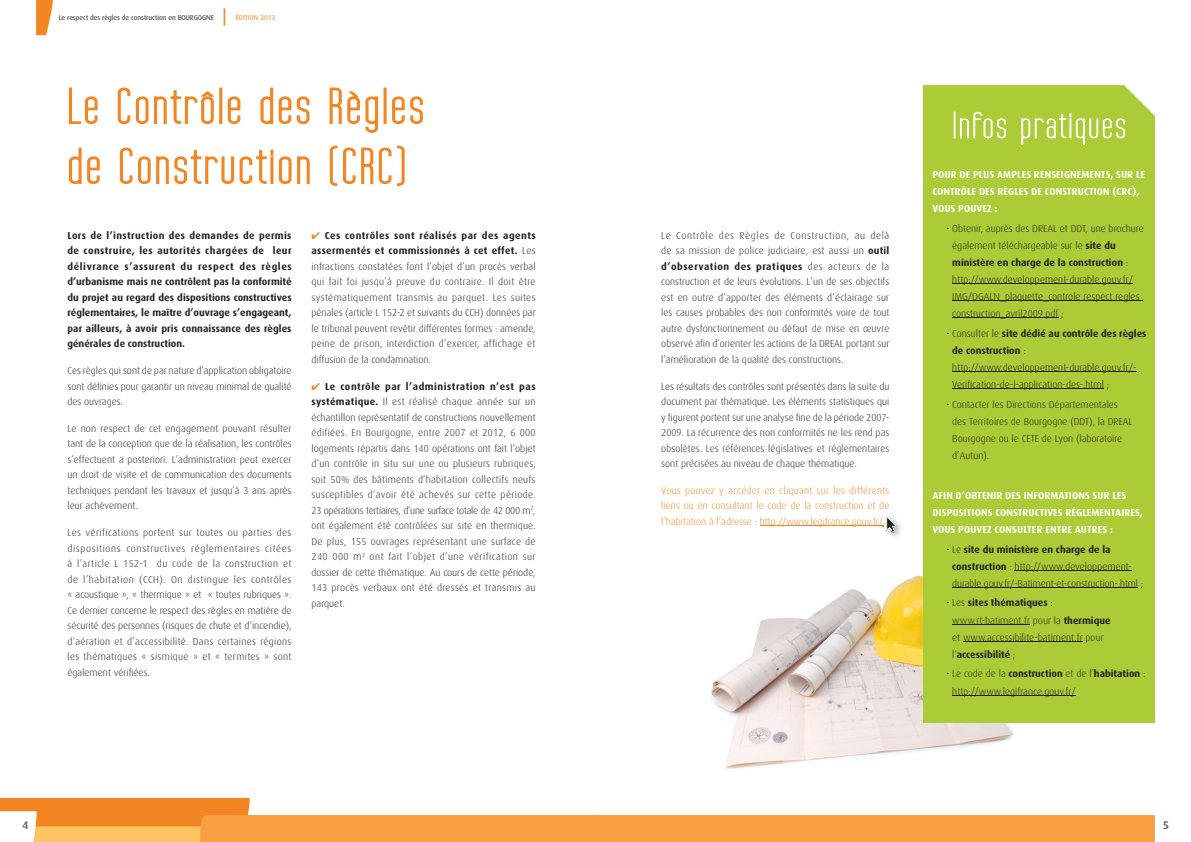
<style>
.page{position:relative;width:1191px;height:842px;background:#fff}
.page>*{position:absolute;margin:0;border:0;box-sizing:border-box;transform-origin:0 0}
.t1{font:17.5px "Dax OT";color:#f48523;scale:1.2 1}
.t2{font:700 11.2px "Dax OT";color:#6c6d70}
.t3{font:300 10px/15.5px "Dax OT";color:#231f20;text-align:justify}
.t4{font:700 10px/15.5px "Dax OT";color:#231f20;text-align:justify}
.t5{font:700 10px/17px "Dax OT";letter-spacing:.01em;color:#fff}
.t6{font:300 10px/15.5px "Dax OT";color:#f48523;text-align:justify}
.t7{font:7px "Dax OT";color:#231f20}
.t8{font:7px "Dax OT";color:#f48523}
.s1{color:#f48523}
.s2{font-weight:700}
</style>
<div class="page">
<img style="left:711px;top:565px;width:303px;height:204px">
<svg style="left:36px;top:0;width:17px;height:35px"></svg>
<svg style="left:0;top:798px;width:1154px;height:44px"></svg>
<svg style="left:68px;top:87px;width:30px;height:37px"></svg>
<svg style="left:117px;top:87px;width:98px;height:37px"></svg>
<div style="left:219px;top:88px;width:3px;height:36px;border:2px solid #f48523"></div>
<svg style="left:227px;top:96px;width:14px;height:28px"></svg>
<svg style="left:260px;top:87px;width:50px;height:38px"></svg>
<svg style="left:329px;top:87px;width:50px;height:46px"></svg>
<div style="left:383px;top:88px;width:3px;height:36px;border:2px solid #f48523"></div>
<svg style="left:392px;top:96px;width:31px;height:29px"></svg>
<svg style="left:68px;top:147px;width:32px;height:38px"></svg>
<svg style="left:119px;top:147px;width:191px;height:38px"></svg>
<svg style="left:329px;top:145px;width:76px;height:42px"></svg>
<div style="left:924px;top:86px;width:231px;height:637px;background:#abcc36"></div>
<hr style="left:952px;top:283px;width:181px;height:1px;background:#231f20">
<hr style="left:952px;top:300px;width:190px;height:1px;background:#231f20">
<hr style="left:952px;top:318px;width:106px;height:1px;background:#231f20">
<hr style="left:952px;top:371px;width:184px;height:1px;background:#231f20">
<hr style="left:952px;top:389px;width:152px;height:1px;background:#231f20">
<hr style="left:1014px;top:570px;width:117px;height:1px;background:#231f20">
<hr style="left:952px;top:587px;width:186px;height:1px;background:#231f20">
<hr style="left:952px;top:624px;width:78px;height:1px;background:#231f20">
<hr style="left:963px;top:641px;width:119px;height:1px;background:#231f20">
<hr style="left:952px;top:695px;width:123px;height:1px;background:#231f20">
<div style="left:953px;top:112px;width:2px;height:26px;border:1px solid #fff"></div>
<svg style="left:960px;top:111px;width:46px;height:28px"></svg>
<hr style="left:760px;top:526px;width:123px;height:1px;background:#f48523">
<svg style="left:1020px;top:85px;width:135px;height:60px"></svg>
<img style="left:886px;top:521px;width:15px;height:16px">
<svg style="left:882px;top:517px;width:14px;height:15px"></svg>
<p class="t7" style="left:59px;top:13px;width:156px">Le respect des règles de construction en BOURGOGNE</p>
<h1 class="t1" style="left:222px;top:6px;width:5px">|</h1>
<p class="t8" style="left:236px;top:13px;width:41px">ÉDITION 2013</p>
<p class="t4" style="left:67px;top:228px;width:226px">Lors de l’instruction des demandes de permis de construire, les autorités chargées de leur délivrance s’assurent du respect des règles d’urbanisme mais ne contrôlent pas la conformité du projet au regard des dispositions constructives réglementaires, le maître d’ouvrage s’engageant, par ailleurs, à avoir pris connaissance des règles générales de construction.</p>
<p class="t3" style="left:67px;top:363px;width:226px">Ces règles qui sont de par nature d’application obligatoire sont définies pour garantir un niveau minimal de qualité des ouvrages.</p>
<p class="t3" style="left:67px;top:421px;width:226px">Le non respect de cet engagement pouvant résulter tant de la conception que de la réalisation, les contrôles s’effectuent a posteriori. L’administration peut exercer un droit de visite et de communication des documents techniques pendant les travaux et jusqu’à 3 ans après leur achèvement.</p>
<p class="t3" style="left:67px;top:525px;width:226px">Les vérifications portent sur toutes ou parties des dispositions constructives réglementaires citées à l’article L 152-1 du code de la construction et de l’habitation (CCH). On distingue les contrôles « acoustique », « thermique » et « toutes rubriques ».<br>Ce dernier concerne le respect des règles en matière de sécurité des personnes (risques de chute et d’incendie), d’aération et d’accessibilité. Dans certaines régions les thématiques « sismique » et « termites » sont également vérifiées.</p>
<p class="t3" style="left:311px;top:228px;width:226px"><span class="s1">✔</span> <span class="s2">Ces contrôles sont réalisés par des agents assermentés et commissionnés à cet effet.</span> Les infractions constatées font l’objet d’un procès verbal qui fait foi jusqu’à preuve du contraire. Il doit être systématiquement transmis au parquet. Les suites pénales (article L 152-2 et suivants du CCH) données par le tribunal peuvent revêtir différentes formes : amende, peine de prison, interdiction d’exercer, affichage et diffusion de la condamnation.</p>
<p class="t3" style="left:311px;top:378px;width:226px"><span class="s1">✔</span> <span class="s2">Le contrôle par l’administration n’est pas systématique.</span> Il est réalisé chaque année sur un échantillon représentatif de constructions nouvellement édifiées. En Bourgogne, entre 2007 et 2012, 6 000 logements répartis dans 140 opérations ont fait l’objet d’un contrôle in situ sur une ou plusieurs rubriques, soit 50% des bâtiments d’habitation collectifs neufs susceptibles d’avoir été achevés sur cette période.<br>23 opérations tertiaires, d’une surface totale de 42 000 m<sup>2</sup>, ont également été contrôlées sur site en thermique.<br>De plus, 155 ouvrages représentant une surface de 240 000 m<sup>2</sup> ont fait l’objet d’une vérification sur dossier de cette thématique. Au cours de cette période, 143 procès verbaux ont été dressés et transmis au parquet.</p>
<p class="t3" style="left:661px;top:228px;width:230px">Le Contrôle des Règles de Construction, au delà de sa mission de police judiciaire, est aussi un <span class="s2">outil d’observation des pratiques</span> des acteurs de la construction et de leurs évolutions. L’un de ses objectifs est en outre d’apporter des éléments d’éclairage sur les causes probables des non conformités voire de tout autre dysfonctionnement ou défaut de mise en œuvre observé afin d’orienter les actions de la DREAL portant sur l’amélioration de la qualité des constructions.</p>
<p class="t3" style="left:661px;top:378px;width:230px">Les résultats des contrôles sont présentés dans la suite du document par thématique. Les éléments statistiques qui y figurent portent sur une analyse fine de la période 2007- 2009. La récurrence des non conformités ne les rend pas obsolètes. Les références législatives et réglementaires sont précisées au niveau de chaque thématique.</p>
<p class="t6" style="left:661px;top:483px;width:230px">Vous pouvez y accéder en cliquant sur les différents liens ou en consultant le code de la construction et de l’habitation à l’adresse : http://www.legifrance.gouv.fr/</p>
<p class="t5" style="left:932px;top:166px;width:214px">POUR DE PLUS AMPLES RENSEIGNEMENTS, SUR LE<br>CONTRÔLE DES RÈGLES DE CONSTRUCTION (CRC),<br>VOUS POUVEZ :</p>
<p class="t3" style="left:952px;top:220px;width:193px;line-height:17px;text-align:left;text-indent:-6px">• Obtenir, auprès des DREAL et DDT, une brochure également téléchargeable sur le <span class="s2">site du ministère en charge de la construction</span> : http://www.developpement-durable.gouv.fr/ IMG/DGALN_plaquette_controle respect regles construction_avril2009.pdf ;</p>
<p class="t3" style="left:952px;top:325px;width:196px;line-height:17px;text-align:left;text-indent:-6px">• Consulter le <span class="s2">site dédié au contrôle des règles de construction</span> : http://www.developpement-durable.gouv.fr/- Verification-de-l-application-des-.html ;</p>
<p class="t3" style="left:952px;top:396px;width:182px;line-height:17px;text-align:left;text-indent:-6px">• Contacter les Directions Départementales des Territoires de Bourgogne (DDT), la DREAL Bourgogne ou le CETE de Lyon (laboratoire d’Autun).</p>
<p class="t5" style="left:932px;top:487px;width:212px">AFIN D’OBTENIR DES INFORMATIONS SUR LES<br>DISPOSITIONS CONSTRUCTIVES RÉGLEMENTAIRES,<br>VOUS POUVEZ CONSULTER ENTRE AUTRES :</p>
<p class="t3" style="left:952px;top:541px;width:192px;line-height:17px;text-align:left;text-indent:-6px">• Le <span class="s2">site du ministère en charge de la construction</span> : http://www.developpement&shy;durable.gouv.fr/-Batiment-et-construction-.html ;</p>
<p class="t3" style="left:952px;top:595px;width:160px;line-height:17px;text-align:left;text-indent:-6px">• Les <span class="s2">sites thématiques</span> : www.rt-batiment.fr pour la <span class="s2">thermique </span>et www.accessibilite-batiment.fr pour l’<span class="s2">accessibilité</span> ;</p>
<p class="t3" style="left:952px;top:666px;width:195px;line-height:17px;text-indent:-6px">• Le code de la <span class="s2">construction</span> et de l’<span class="s2">habitation</span> : http://www.legifrance.gouv.fr/</p>
<p class="t2" style="left:22px;top:818px;width:8px">4</p>
<p class="t2" style="left:1163px;top:818px;width:8px">5</p>
</div>
